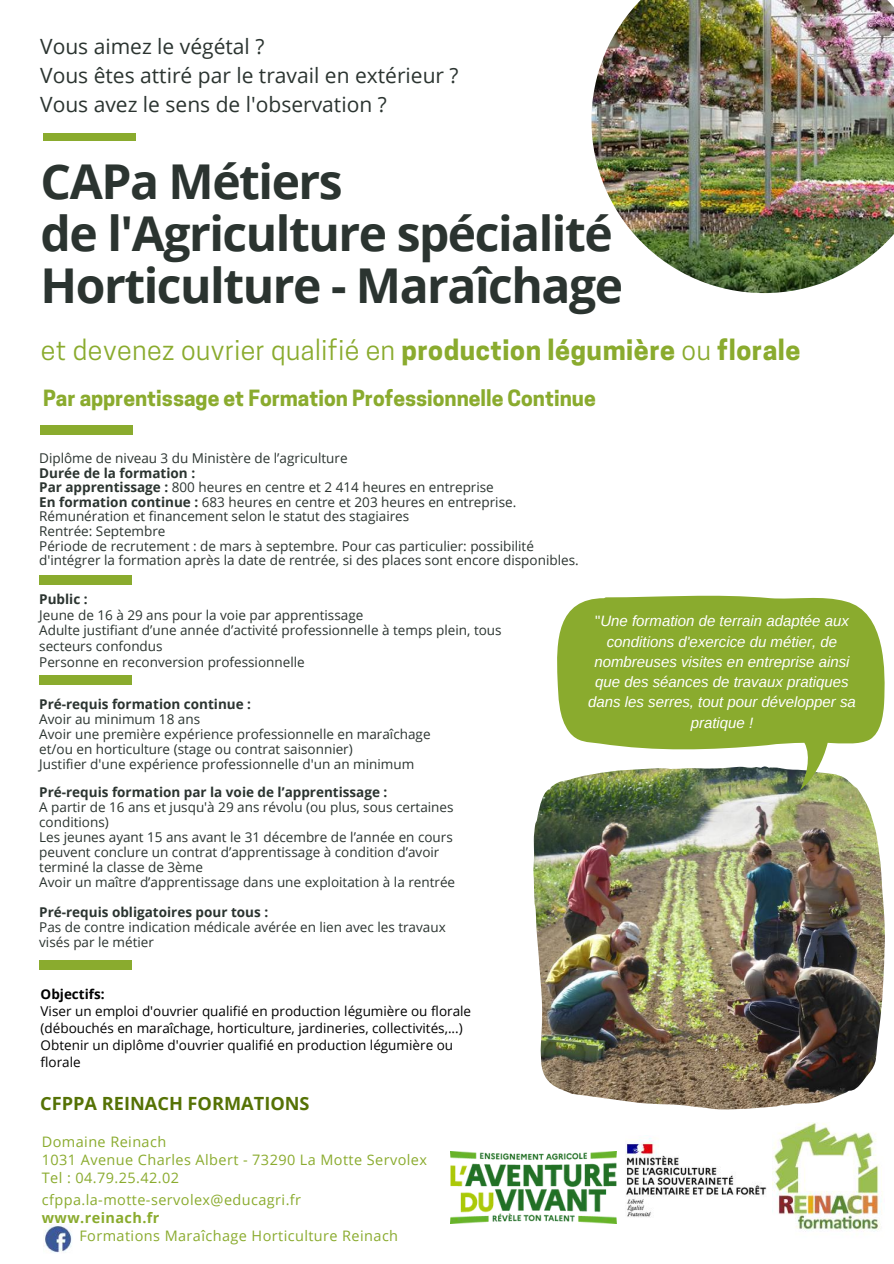
<style>
.page{position:relative;width:894px;height:1264px;background:#fff}
.page>*{position:absolute;margin:0;border:0;box-sizing:border-box;transform-origin:0 0}
.t1{font:700 48px/51.8px "Open Sans";letter-spacing:-.03em;color:#2b3430}
.t2{font:26.7px "Cooper Hewitt";letter-spacing:.02em;color:#8aab2e}
.t3{font:21px/29.2px "Open Sans";color:#2b3430}
.t4{font:700 21px "Cooper Hewitt";color:#8aab2e}
.t5{font:700 18.15px "Open Sans";color:#557205}
.t6{font:italic 15px/20.2px "Arimo";color:#fff;text-align:center}
.t7{font:14.4px/18px "Open Sans";letter-spacing:.03em;color:#8aab2e}
.t8{font:700 14.4px "Open Sans";letter-spacing:.03em;color:#8aab2e}
.t9{font:13.5px/15px "Open Sans";color:#2b3430}
.t10{font:13.5px/16.8px "Open Sans";color:#000}
.t11{font:700 13.5px "Open Sans";color:#2b3430}
.t12{font:700 13.5px "Open Sans";color:#000}
.s1{font-weight:700}
.s2{font-style:normal}
</style>
<div class="page">
<div style="left:40px;top:425px;width:92px;height:9px;background:#8aab2e"></div>
<div style="left:43px;top:133px;width:92px;height:8px;background:#8aab2e"></div>
<img style="left:772px;top:1122px;width:110px;height:110px">
<img style="left:591px;top:0;width:302px;height:293px">
<img style="left:533px;top:783px;width:351px;height:326px">
<svg style="left:557px;top:595px;width:327px;height:195px;fill:#8aab2e"></svg>
<div style="left:39px;top:575px;width:92px;height:9px;background:#8aab2e"></div>
<div style="left:39px;top:675px;width:92px;height:9px;background:#8aab2e"></div>
<img style="left:43px;top:1225px;width:29px;height:28px">
<div style="left:39px;top:960px;width:92px;height:9px;background:#8aab2e"></div>
<img style="left:625px;top:1138px;width:142px;height:79px">
<img style="left:450px;top:1151px;width:166px;height:72px">
<h3 class="t3" style="left:40px;top:31px;width:420px">Vous aimez le végétal ?<br>Vous êtes attiré par le travail en extérieur ?<br>Vous avez le sens de l'observation ?</h3>
<h1 class="t1" style="left:41px;top:154px;width:584px">CAPa Métiers<br>de l'Agriculture spécialité<br>Horticulture - Maraîchage</h1>
<h2 class="t2" style="left:41px;top:340px;width:761px">et devenez ouvrier qualifié en <span class="s1">production légumière</span> ou <span class="s1">florale</span></h2>
<h3 class="t4" style="left:43px;top:390px;width:554px">Par apprentissage et Formation Professionnelle Continue</h3>
<p class="t9" style="left:39px;top:450px;width:310px">Diplôme de niveau 3 du Ministère de l’agriculture</p>
<p class="t9" style="left:39px;top:465px;width:541px"><span class="s1">Durée de la formation :<br>Par apprentissage :</span> 800 heures en centre et 2 414 heures en entreprise<br><span class="s1">En formation continue :</span> 683 heures en centre et 203 heures en entreprise.<br>Rémunération et financement selon le statut des stagiaires<br>Rentrée: Septembre<br>Période de recrutement : de mars à septembre. Pour cas particulier: possibilité d'intégrer la formation après la date de rentrée, si des places sont encore disponibles.</p>
<p class="t11" style="left:39px;top:589px;width:50px">Public :</p>
<p class="t9" style="left:39px;top:606px;width:464px;line-height:15.8px">Jeune de 16 à 29 ans pour la voie par apprentissage<br>Adulte justifiant d’une année d’activité professionnelle à temps plein, tous secteurs confondus<br>Personne en reconversion professionnelle</p>
<p class="t6" style="left:588px;top:611px;width:269px"><span class="s2">"</span>Une formation de terrain adaptée aux conditions d'exercice du métier, de nombreuses visites en entreprise ainsi que des séances de travaux pratiques dans les serres, tout pour développer sa pratique !</p>
<p class="t11" style="left:39px;top:694px;width:213px">Pré-requis formation continue :</p>
<p class="t9" style="left:39px;top:711px;width:393px">Avoir au minimum 18 ans<br>Avoir une première expérience professionnelle en maraîchage et/ou en horticulture (stage ou contrat saisonnier)<br>Justifier d'une expérience professionnelle d'un an minimum</p>
<p class="t11" style="left:39px;top:782px;width:349px">Pré-requis formation par la voie de l’apprentissage :</p>
<p class="t9" style="left:39px;top:799px;width:417px">A partir de 16 ans et jusqu'à 29 ans révolu (ou plus, sous certaines conditions)<br>Les jeunes ayant 15 ans avant le 31 décembre de l’année en cours peuvent conclure un contrat d’apprentissage à condition d’avoir terminé la classe de 3ème<br>Avoir un maître d’apprentissage dans une exploitation à la rentrée</p>
<p class="t11" style="left:39px;top:902px;width:230px">Pré-requis obligatoires pour tous :</p>
<p class="t9" style="left:39px;top:919px;width:408px">Pas de contre indication médicale avérée en lien avec les travaux visés par le métier</p>
<p class="t12" style="left:41px;top:984px;width:66px">Objectifs:</p>
<p class="t10" style="left:41px;top:1002px;width:432px">Viser un emploi d'ouvrier qualifié en production légumière ou florale (débouchés en maraîchage, horticulture, jardineries, collectivités,...)<br>Obtenir un diplôme d'ouvrier qualifié en production légumière ou florale</p>
<h3 class="t5" style="left:40px;top:1090px;width:271px">CFPPA REINACH FORMATIONS</h3>
<p class="t7" style="left:42px;top:1132px;width:386px">Domaine Reinach<br>1031 Avenue Charles Albert - 73290 La Motte Servolex<br>Tel : 04.79.25.42.02</p>
<p class="t7" style="left:42px;top:1189px;width:261px">cfppa.la-motte-servolex@educagri.fr</p>
<p class="t8" style="left:42px;top:1207px;width:119px">www.reinach.fr</p>
<p class="t7" style="left:79px;top:1225px;width:320px">Formations Maraîchage Horticulture Reinach</p>
</div>
